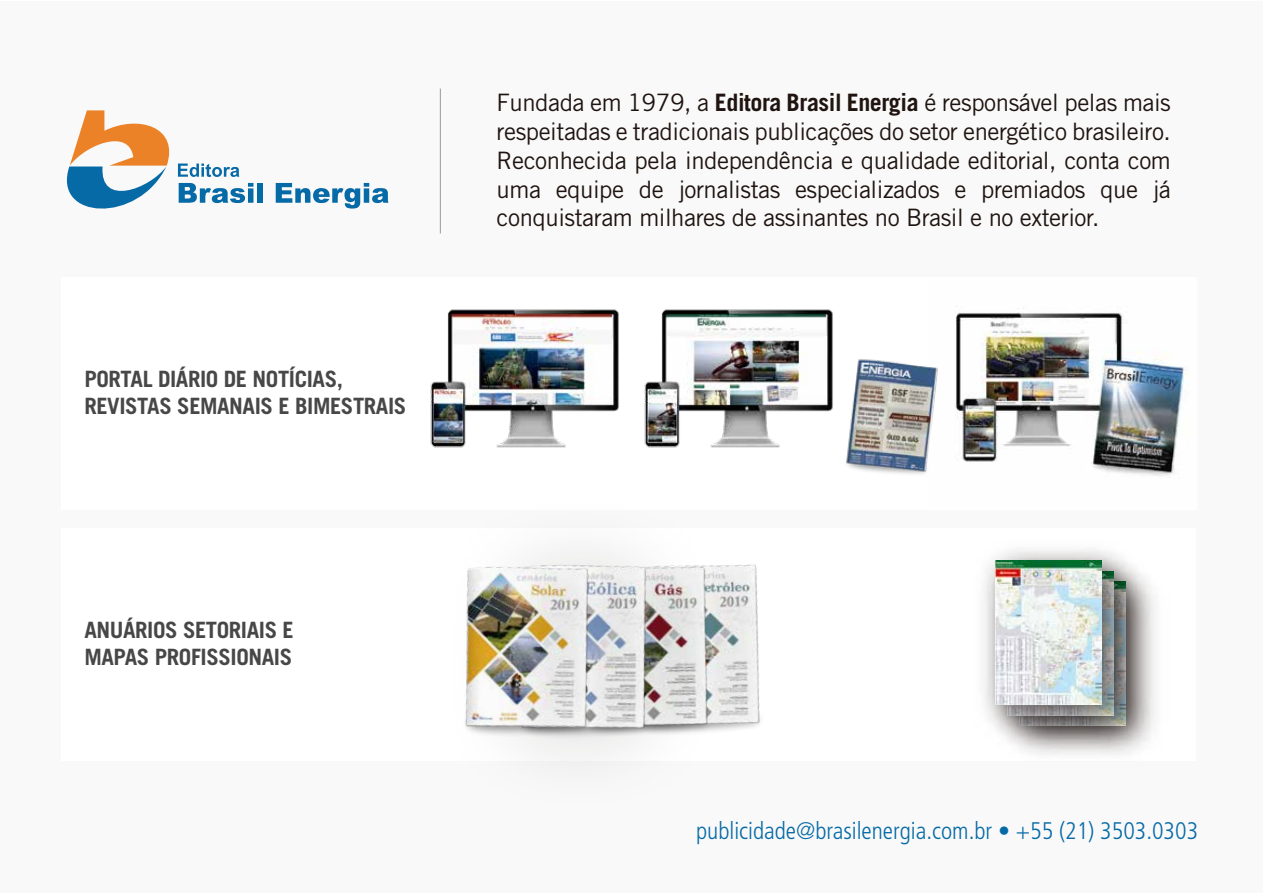
<style>
.page{position:relative;width:1263px;height:893px;background:#fff}
.page>*{position:absolute;margin:0;border:0;box-sizing:border-box;transform-origin:0 0}
.t1{font:24px/28.8px "Trade Gothic LT Std";letter-spacing:-.02em;color:#1f1410;text-align:justify}
.t2{font:300 condensed 24px "Frutiger LT Std";color:#066aa7}
.t3{font:700 22.5px/27px "Trade Gothic LT Std";letter-spacing:-.02em;color:#474747}
.s1{font-weight:700}
</style>
<div class="page">
<div style="left:0;top:1px;width:1263px;height:892px;background:#f9f9f9"></div>
<hr style="left:440px;top:89px;width:1px;height:144px;background:#9d9ba0">
<svg style="left:66px;top:110px;width:187px;height:99px"></svg>
<div style="left:257px;top:183px;width:6px;height:20px;background:#066aa7"></div>
<svg style="left:276px;top:183px;width:113px;height:26px"></svg>
<div style="left:62px;top:277px;width:1134px;height:233px;background:#fff"></div>
<div style="left:62px;top:528px;width:1134px;height:232px;background:#fff"></div>
<img style="left:955px;top:307px;width:233px;height:170px">
<img style="left:644px;top:309px;width:189px;height:139px">
<img style="left:430px;top:309px;width:189px;height:125px">
<img style="left:430px;top:434px;width:348px;height:300px">
<img style="left:621px;top:536px;width:59px;height:214px">
<img style="left:443px;top:532px;width:178px;height:226px">
<img style="left:977px;top:545px;width:172px;height:206px">
<img style="left:996px;top:560px;width:106px;height:144px">
<img style="left:846px;top:359px;width:92px;height:115px">
<p class="t3" style="left:84px;top:365px;width:323px">PORTAL DIÁRIO DE NOTÍCIAS,<br>REVISTAS SEMANAIS E BIMESTRAIS</p>
<p class="t3" style="left:84px;top:616px;width:211px">ANUÁRIOS SETORIAIS E<br>MAPAS PROFISSIONAIS</p>
<p class="t1" style="left:497px;top:88px;width:676px">Fundada em 1979, a <span class="s1">Editora Brasil Energia</span> é responsável pelas mais respeitadas e tradicionais publicações do setor energético brasileiro.<br>Reconhecida pela independência e qualidade editorial, conta com uma equipe de jornalistas especializados e premiados que já conquistaram milhares de assinantes no Brasil e no exterior.</p>
<p class="t2" style="left:696px;top:817px;width:504px">publicidade@brasilenergia.com.br • +55 (21) 3503.0303</p>
</div>
